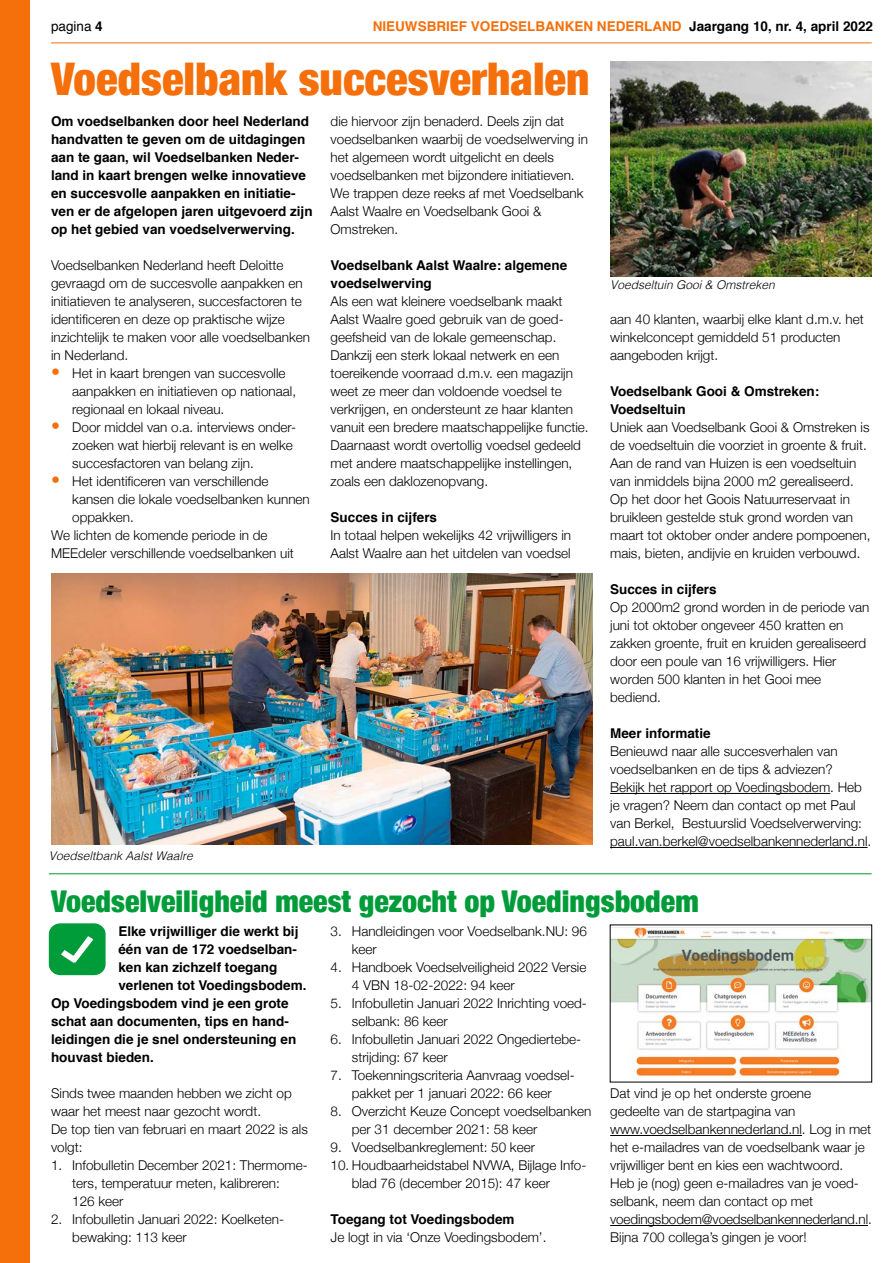
<style>
.page{position:relative;width:893px;height:1263px;background:#fff}
.page>*{position:absolute;margin:0;border:0;box-sizing:border-box;transform-origin:0 0}
.t1{font:900 condensed 45px "Helvetica Neue";color:#f56f0b}
.t2{font:900 condensed 30px "Helvetica Neue";color:#009c39}
.t3{font:300 13.5px/18px "Helvetica Neue";color:#000}
.t4{font:700 13.5px/18px "Helvetica";color:#000}
.t5{font:700 13.5px "Helvetica";color:#f56f0b}
.t6{font:13.5px "Helvetica";color:#000}
.t7{font:italic 300 12px "Helvetica";color:#000}
.s1{font-weight:700}
.s2{color:#000}
.s3{font-size:18px;color:#f56f0b}
</style>
<div class="page">
<hr style="left:51px;top:43px;width:821px;height:1px;background:#f56f0b">
<div style="left:0;top:0;width:30px;height:1263px;background:#f56f0b"></div>
<hr style="left:610px;top:793px;width:220px;height:1px;background:#000">
<hr style="left:610px;top:847px;width:257px;height:1px;background:#000">
<img style="left:610px;top:62px;width:262px;height:215px">
<img style="left:51px;top:573px;width:541px;height:272px">
<hr style="left:49px;top:873px;width:823px;height:1px;background:#009c39">
<hr style="left:610px;top:1135px;width:192px;height:1px;background:#000">
<hr style="left:610px;top:1225px;width:258px;height:1px;background:#000">
<svg style="left:48px;top:923px;width:58px;height:53px;background:#27ab57"></svg>
<img style="left:612px;top:927px;width:258px;height:151px">
<p class="t6" style="left:51px;top:16px;width:53px">pagina <span class="s1">4</span></p>
<p class="t5" style="left:373px;top:16px;width:502px">NIEUWSBRIEF VOEDSELBANKEN NEDERLAND <span class="s2">Jaargang 10, nr. 4, april 2022</span></p>
<h1 class="t1" style="left:51px;top:42px;width:540px">Voedselbank succesverhalen</h1>
<p class="t4" style="left:51px;top:112px;width:263px">Om voedselbanken door heel Nederland handvatten te geven om de uitdagingen aan te gaan, wil Voedselbanken Neder&shy;land in kaart brengen welke innovatieve en succesvolle aanpakken en initiatie&shy;ven er de afgelopen jaren uitgevoerd zijn op het gebied van voedselverwerving.</p>
<p class="t3" style="left:51px;top:255px;width:261px">Voedselbanken Nederland heeft Deloitte gevraagd om de succesvolle aanpakken en initiatieven te analyseren, succesfactoren te identificeren en deze op praktische wijze inzichtelijk te maken voor alle voedselbanken in Nederland.</p>
<p class="t3" style="left:72px;top:363px;width:225px;text-indent:-21px"><span class="s3">•</span> Het in kaart brengen van succesvolle aanpakken en initiatieven op nationaal, regionaal en lokaal niveau.</p>
<p class="t3" style="left:72px;top:417px;width:225px;text-indent:-21px"><span class="s3">•</span> Door middel van o.a. interviews onder&shy;zoeken wat hierbij relevant is en welke succesfactoren van belang zijn.</p>
<p class="t3" style="left:51px;top:471px;width:219px"><span class="s3">•</span> Het identificeren van verschillende</p>
<p class="t3" style="left:72px;top:489px;width:239px">kansen die lokale voedselbanken kunnen</p>
<p class="t3" style="left:72px;top:507px;width:63px">oppakken.</p>
<p class="t3" style="left:51px;top:525px;width:218px">We lichten de komende periode in de</p>
<p class="t3" style="left:51px;top:543px;width:244px">MEEdeler verschillende voedselbanken uit</p>
<p class="t3" style="left:331px;top:111px;width:259px">die hiervoor zijn benaderd. Deels zijn dat voedselbanken waarbij de voedselwerving in het algemeen wordt uitgelicht en deels voedselbanken met bijzondere initiatieven.<br>We trappen deze reeks af met Voedselbank Aalst Waalre en Voedselbank Gooi &amp; Omstreken.</p>
<p class="t4" style="left:331px;top:256px;width:238px">Voedselbank Aalst Waalre: algemene voedselwerving</p>
<p class="t3" style="left:331px;top:291px;width:260px">Als een wat kleinere voedselbank maakt Aalst Waalre goed gebruik van de goed&shy;geefsheid van de lokale gemeenschap.<br>Dankzij een sterk lokaal netwerk en een toereikende voorraad d.m.v. een magazijn weet ze meer dan voldoende voedsel te verkrijgen, en ondersteunt ze haar klanten vanuit een bredere maatschappelijke functie.<br>Daarnaast wordt overtollig voedsel gedeeld met andere maatschappelijke instellingen, zoals een daklozenopvang.</p>
<p class="t4" style="left:331px;top:508px;width:108px">Succes in cijfers</p>
<p class="t3" style="left:331px;top:525px;width:242px">In totaal helpen wekelijks 42 vrijwilligers in<br>Aalst Waalre aan het uitdelen van voedsel</p>
<p class="t7" style="left:610px;top:275px;width:166px">Voedseltuin Gooi &amp; Omstreken</p>
<p class="t3" style="left:610px;top:309px;width:255px">aan 40 klanten, waarbij elke klant d.m.v. het winkelconcept gemiddeld 51 producten aangeboden krijgt.</p>
<p class="t4" style="left:610px;top:382px;width:211px">Voedselbank Gooi &amp; Omstreken:<br>Voedseltuin</p>
<p class="t3" style="left:610px;top:417px;width:262px">Uniek aan Voedselbank Gooi &amp; Omstreken is de voedseltuin die voorziet in groente &amp; fruit.<br>Aan de rand van Huizen is een voedseltuin van inmiddels bijna 2000 m2 gerealiseerd.<br>Op het door het Goois Natuurreservaat in bruikleen gestelde stuk grond worden van maart tot oktober onder andere pompoenen, mais, bieten, andijvie en kruiden verbouwd.</p>
<p class="t4" style="left:610px;top:580px;width:108px">Succes in cijfers</p>
<p class="t3" style="left:610px;top:597px;width:261px">Op 2000m2 grond worden in de periode van juni tot oktober ongeveer 450 kratten en zakken groente, fruit en kruiden gerealiseerd door een poule van 16 vrijwilligers. Hier worden 500 klanten in het Gooi mee bediend.</p>
<p class="t4" style="left:610px;top:724px;width:102px">Meer informatie</p>
<p class="t3" style="left:610px;top:741px;width:263px">Benieuwd naar alle succesverhalen van voedselbanken en de tips &amp; adviezen?<br>Bekijk het rapport op Voedingsbodem. Heb je vragen? Neem dan contact op met Paul van Berkel, Bestuurslid Voedselverwerving: paul.van.berkel@voedselbankennederland.nl.</p>
<p class="t7" style="left:49px;top:846px;width:146px">Voedseltbank Aalst Waalre</p>
<h2 class="t2" style="left:51px;top:876px;width:649px">Voedselveiligheid meest gezocht op Voedingsbodem</h2>
<p class="t4" style="left:118px;top:922px;width:182px">Elke vrijwilliger die werkt bij</p>
<p class="t4" style="left:118px;top:940px;width:180px">één van de 172 voedselban-</p>
<p class="t4" style="left:118px;top:958px;width:161px">ken kan zichzelf toegang</p>
<p class="t4" style="left:118px;top:976px;width:190px">verlenen tot Voedingsbodem.</p>
<p class="t4" style="left:51px;top:994px;width:239px">Op Voedingsbodem vind je een grote</p>
<p class="t4" style="left:51px;top:1012px;width:239px">schat aan documenten, tips en hand-</p>
<p class="t4" style="left:51px;top:1030px;width:247px">leidingen die je snel ondersteuning en</p>
<p class="t4" style="left:51px;top:1048px;width:104px">houvast bieden.</p>
<p class="t3" style="left:51px;top:1083px;width:258px">Sinds twee maanden hebben we zicht op waar het meest naar gezocht wordt.<br>De top tien van februari en maart 2022 is als volgt:</p>
<p class="t3" style="left:72px;top:1155px;width:237px;text-indent:-21px">1. Infobulletin December 2021: Thermome&shy;ters, temperatuur meten, kalibreren:<br>126 keer</p>
<p class="t3" style="left:72px;top:1209px;width:213px;text-indent:-21px">2. Infobulletin Januari 2022: Koelketen&shy;bewaking: 113 keer</p>
<p class="t3" style="left:352px;top:921px;width:237px;text-indent:-21px">3. Handleidingen voor Voedselbank.NU: 96 keer</p>
<p class="t3" style="left:352px;top:957px;width:236px;text-indent:-21px">4. Handboek Voedselveiligheid 2022 Versie<br>4 VBN 18-02-2022: 94 keer</p>
<p class="t3" style="left:352px;top:993px;width:237px;text-indent:-21px">5. Infobulletin Januari 2022 Inrichting voed&shy;selbank: 86 keer</p>
<p class="t3" style="left:352px;top:1029px;width:231px;text-indent:-21px">6. Infobulletin Januari 2022 Ongediertebe&shy;strijding: 67 keer</p>
<p class="t3" style="left:331px;top:1065px;width:246px;text-align:center">7. Toekenningscriteria Aanvraag voedsel&shy;pakket per 1 januari 2022: 66 keer</p>
<p class="t3" style="left:352px;top:1101px;width:241px;text-indent:-21px">8. Overzicht Keuze Concept voedselbanken per 31 december 2021: 58 keer</p>
<p class="t3" style="left:331px;top:1137px;width:206px">9. Voedselbankreglement: 50 keer</p>
<p class="t3" style="left:352px;top:1155px;width:236px;text-indent:-21px">10. Houdbaarheidstabel NVWA, Bijlage Info&shy;blad 76 (december 2015): 47 keer</p>
<p class="t4" style="left:331px;top:1210px;width:186px">Toegang tot Voedingsbodem</p>
<p class="t3" style="left:331px;top:1227px;width:217px">Je logt in via ‘Onze Voedingsbodem’.</p>
<p class="t3" style="left:610px;top:1083px;width:263px">Dat vind je op het onderste groene<br>gedeelte van de startpagina van www.voedselbankennederland.nl. Log in met het e-mailadres van de voedselbank waar je vrijwilliger bent en kies een wachtwoord.<br>Heb je (nog) geen e-mailadres van je voed&shy;selbank, neem dan contact op met voedingsbodem@voedselbankennederland.nl.<br>Bijna 700 collega’s gingen je voor!</p>
</div>
